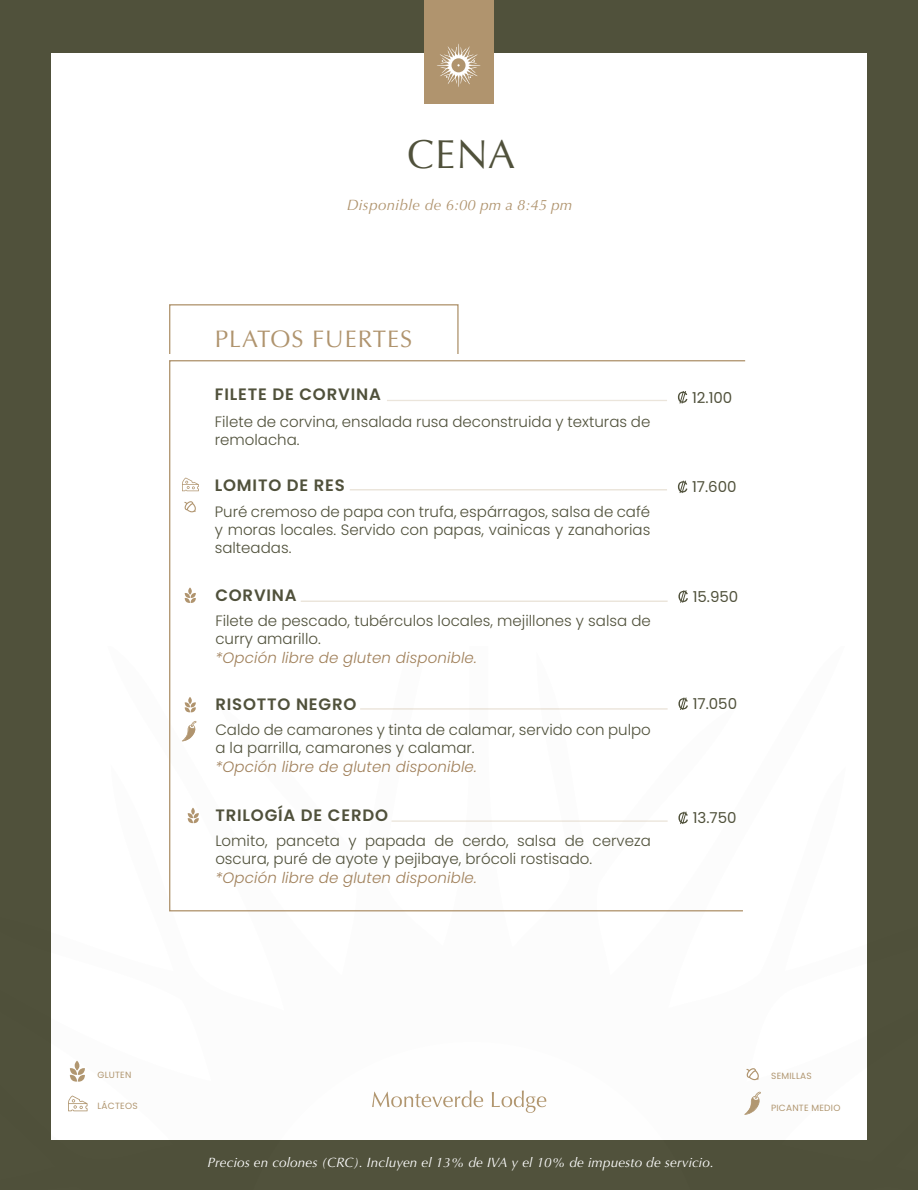
<style>
.page{position:relative;width:918px;height:1190px;background:#fff}
.page>*{position:absolute;margin:0;border:0;box-sizing:border-box;transform-origin:0 0}
.t1{font:40.5px "Optima";color:#50513b}
.t2{font:24px "Optima";letter-spacing:.04em;color:#b0946e}
.t3{font:600 16.5px "Poppins";letter-spacing:.05em;color:#50513b}
.t4{font:300 15px/18px "Poppins";color:#50513b}
.t5{font:italic 300 15px "Poppins";letter-spacing:.01em;color:#a0805a}
.t6{font:15px "Poppins";color:#50513b}
.t7{font:italic 15px "Optima";letter-spacing:.025em;color:#b0946e}
.t8{font:italic 13.5px "Optima";letter-spacing:.01em;color:#fff}
.t9{font:9px "Poppins";letter-spacing:.025em;color:#b19771}
</style>
<div class="page">
<div style="left:0;top:0;width:918px;height:1189px;background:#50513b"></div>
<div style="left:51px;top:53px;width:816px;height:1086px;background:#fff"></div>
<svg style="left:237px;top:1092px;width:470px;height:48px"></svg>
<div style="left:169px;top:304px;width:290px;height:50px;border:1px solid #b0946e"></div>
<svg style="left:169px;top:360px;width:577px;height:552px"></svg>
<svg style="left:182px;top:720px;width:14px;height:21px"></svg>
<svg style="left:184px;top:501px;width:12px;height:11px"></svg>
<svg style="left:182px;top:477px;width:17px;height:14px"></svg>
<svg style="left:185px;top:587px;width:11px;height:16px"></svg>
<svg style="left:185px;top:696px;width:11px;height:16px"></svg>
<svg style="left:188px;top:807px;width:11px;height:16px"></svg>
<svg style="left:372px;top:1090px;width:111px;height:17px"></svg>
<svg style="left:492px;top:1090px;width:54px;height:22px"></svg>
<svg style="left:70px;top:1060px;width:15px;height:21px"></svg>
<svg style="left:68px;top:1095px;width:20px;height:16px"></svg>
<svg style="left:744px;top:1091px;width:17px;height:23px"></svg>
<svg style="left:746px;top:1068px;width:13px;height:12px"></svg>
<div style="left:425px;top:0;width:69px;height:103px;background:#b0946e"></div>
<svg style="left:437px;top:43px;width:44px;height:44px"></svg>
<h1 class="t1" style="left:407px;top:131px;width:110px">CENA</h1>
<p class="t7" style="left:347px;top:196px;width:227px">Disponible de 6:00 pm a 8:45 pm</p>
<h2 class="t2" style="left:215px;top:325px;width:199px">PLATOS FUERTES</h2>
<p class="t3" style="left:215px;top:385px;width:168px">FILETE DE CORVINA</p>
<p class="t4" style="left:215px;top:412px;width:437px">Filete de corvina, ensalada rusa deconstruida y texturas de remolacha.</p>
<p class="t3" style="left:215px;top:476px;width:132px">LOMITO DE RES</p>
<p class="t4" style="left:215px;top:502px;width:437px;text-align:justify">Puré cremoso de papa con trufa, espárragos, salsa de café y moras locales. Servido con papas, vainicas y zanahorias salteadas.</p>
<p class="t3" style="left:215px;top:586px;width:83px">CORVINA</p>
<p class="t4" style="left:215px;top:611px;width:437px">Filete de pescado, tubérculos locales, mejillones y salsa de curry amarillo.</p>
<p class="t5" style="left:215px;top:649px;width:263px">*Opción libre de gluten disponible.</p>
<p class="t3" style="left:215px;top:694px;width:143px">RISOTTO NEGRO</p>
<p class="t4" style="left:215px;top:720px;width:437px">Caldo de camarones y tinta de calamar, servido con pulpo a la parrilla, camarones y calamar.</p>
<p class="t5" style="left:215px;top:758px;width:263px">*Opción libre de gluten disponible.</p>
<p class="t3" style="left:215px;top:805px;width:174px">TRILOGÍA DE CERDO</p>
<p class="t4" style="left:215px;top:831px;width:437px">Lomito, panceta y papada de cerdo, salsa de cerveza oscura, puré de ayote y pejibaye, brócoli rostisado.</p>
<p class="t5" style="left:215px;top:869px;width:263px">*Opción libre de gluten disponible.</p>
<p class="t6" style="left:692px;top:388px;width:42px">12.100</p>
<p class="t6" style="left:692px;top:478px;width:46px">17.600</p>
<p class="t6" style="left:693px;top:588px;width:47px">15.950</p>
<p class="t6" style="left:693px;top:695px;width:46px">17.050</p>
<p class="t6" style="left:693px;top:809px;width:45px">13.750</p>
<p class="t9" style="left:98px;top:1069px;width:35px">GLUTEN</p>
<p class="t9" style="left:98px;top:1100px;width:42px">LÁCTEOS</p>
<p class="t9" style="left:771px;top:1102px;width:71px">PICANTE MEDIO</p>
<p class="t9" style="left:771px;top:1070px;width:42px">SEMILLAS</p>
<p class="t8" style="left:208px;top:1154px;width:508px">Precios en colones (CRC). Incluyen el 13% de IVA y el 10% de impuesto de servicio.</p>
</div>
